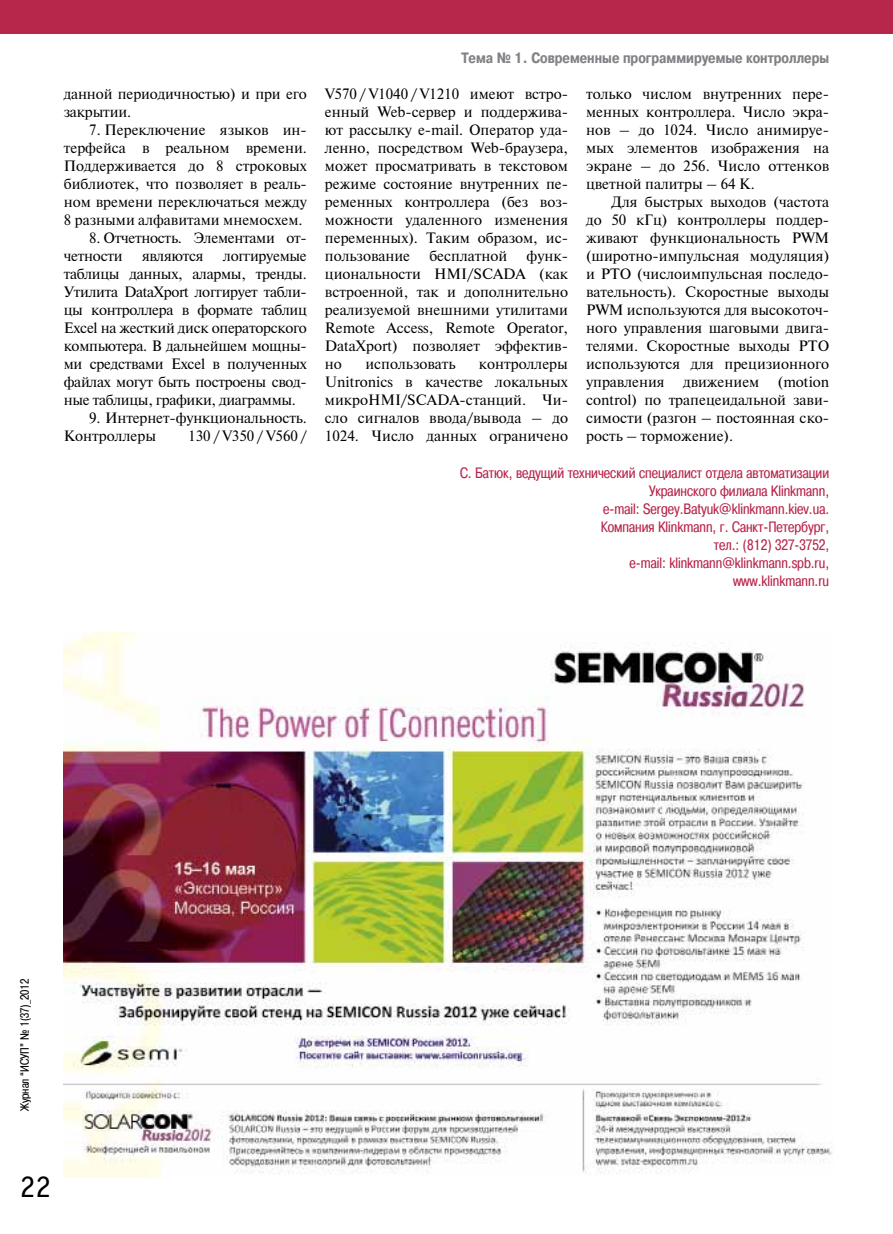
<style>
.page{position:relative;width:893px;height:1234px;background:#fff}
.page>*{position:absolute;margin:0;border:0;box-sizing:border-box;transform-origin:0 0}
.t1{font:31.5px "Officina Serif C";color:#000}
.t2{font:15px/18px "Newton";color:#000;text-align:justify}
.t3{font:15px/18px "Pragmatica Cond C";color:#b7274c;text-align:right}
.t4{font:700 15px "Pragmatica Cond C";color:#808285}
.t5{font:15px/18px "Newton";letter-spacing:-.02em;color:#000}
.t6{font:12px "Pragmatica Cond C";color:#000}
</style>
<div class="page">
<div style="left:0;top:0;width:893px;height:34px;background:#b7274c"></div>
<img style="left:64px;top:632px;width:768px;height:544px">
<p class="t2" style="left:64px;top:84px;width:245px">данной периодичностью) и при его закрытии.</p>
<p class="t2" style="left:64px;top:120px;width:245px;text-indent:26px">7. Переключение языков ин&shy;терфейса в реальном времени.<br>Поддерживается до 8 строковых библиотек, что позволяет в реаль&shy;ном времени переключаться между 8 разными алфавитами мнемосхем.</p>
<p class="t5" style="left:64px;top:228px;width:245px;text-indent:26px">8. Отчетность. Элементами от&shy;четности</p>
<p class="t2" style="left:64px;top:246px;width:245px;text-indent:159px">логгируемые таблицы данных, алармы, тренды.<br>Утилита DataXport логгирует табли&shy;цы контроллера в формате таблиц Excel на жесткий диск операторского компьютера. В дальнейшем мощны&shy;ми средствами Excel в полученных файлах могут быть построены свод&shy;ные таблицы, графики, диаграммы.</p>
<p class="t2" style="left:64px;top:408px;width:245px;text-indent:26px">9. Интернет-функциональность.<br>Контроллеры</p>
<p class="t5" style="left:142px;top:246px;width:63px">являются</p>
<p class="t2" style="left:188px;top:426px;width:120px">130 / V350 / V560 /</p>
<p class="t4" style="left:461px;top:50px;width:369px">Тема № 1. Современные программируемые контроллеры</p>
<p class="t2" style="left:325px;top:84px;width:245px">V570 / V1040 / V1210 имеют встро&shy;енный Web-сервер и поддержива&shy;ют рассылку e‑mail. Оператор уда&shy;ленно, посредством Web-браузера, может просматривать в текстовом режиме состояние внутренних пе&shy;ременных контроллера (без воз&shy;можности удаленного изменения переменных). Таким образом, ис&shy;пользование</p>
<p class="t2" style="left:586px;top:84px;width:245px">только числом внутренних пере&shy;менных контроллера. Число экра&shy;нов – до 1024. Число анимируе&shy;мых элементов изображения на экране – до 256. Число оттенков цветной палитры – 64 К.</p>
<p class="t2" style="left:586px;top:192px;width:245px;text-indent:26px">Для быстрых выходов (частота до 50 кГц) контроллеры поддер&shy;живают функциональность PWM (широтно-импульсная модуляция) и PTO (числоимпульсная последо&shy;вательность). Скоростные выходы PWM используются для высокоточ&shy;ного управления шаговыми двига&shy;телями. Скоростные выходы PTO используются для прецизионного управления движением (motion control) по трапецеидальной зави&shy;симости (разгон – постоянная ско&shy;рость – торможение).</p>
<p class="t3" style="left:460px;top:464px;width:371px">С. Батюк, ведущий технический специалист отдела автоматизации Украинского филиала Klinkmann,<br>e-mail: Sergey.Batyuk@klinkmann.kiev.ua.<br>Компания Klinkmann, г. Санкт-Петербург,<br>тел.: (812) 327-3752,<br>e-mail: klinkmann@klinkmann.spb.ru,<br>www.klinkmann.ru</p>
<p class="t2" style="left:325px;top:246px;width:245px;text-align:left;text-indent:202px">функ&shy;циональности HMI/SCADA (как встроенной, так и дополнительно реализуемой внешними утилитами<br>Remote Access, Remote Operator,<br>DataXport) позволяет эффектив&shy;но</p>
<p class="t2" style="left:429px;top:246px;width:79px">бесплатной</p>
<p class="t2" style="left:325px;top:354px;width:245px;text-indent:154px">контроллеры Unitronics в качестве локальных микроHMI/SCADA-станций. Чи&shy;сло сигналов ввода/вывода – до 1024. Число данных ограничено</p>
<p class="t2" style="left:365px;top:354px;width:92px">использовать</p>
<p class="t6" style="left:18px;top:1110px;width:134px;rotate:-90deg">Журнал “ИСУП” № 1(37)_2012</p>
<h1 class="t1" style="left:20px;top:1168px;width:33px">22</h1>
</div>
